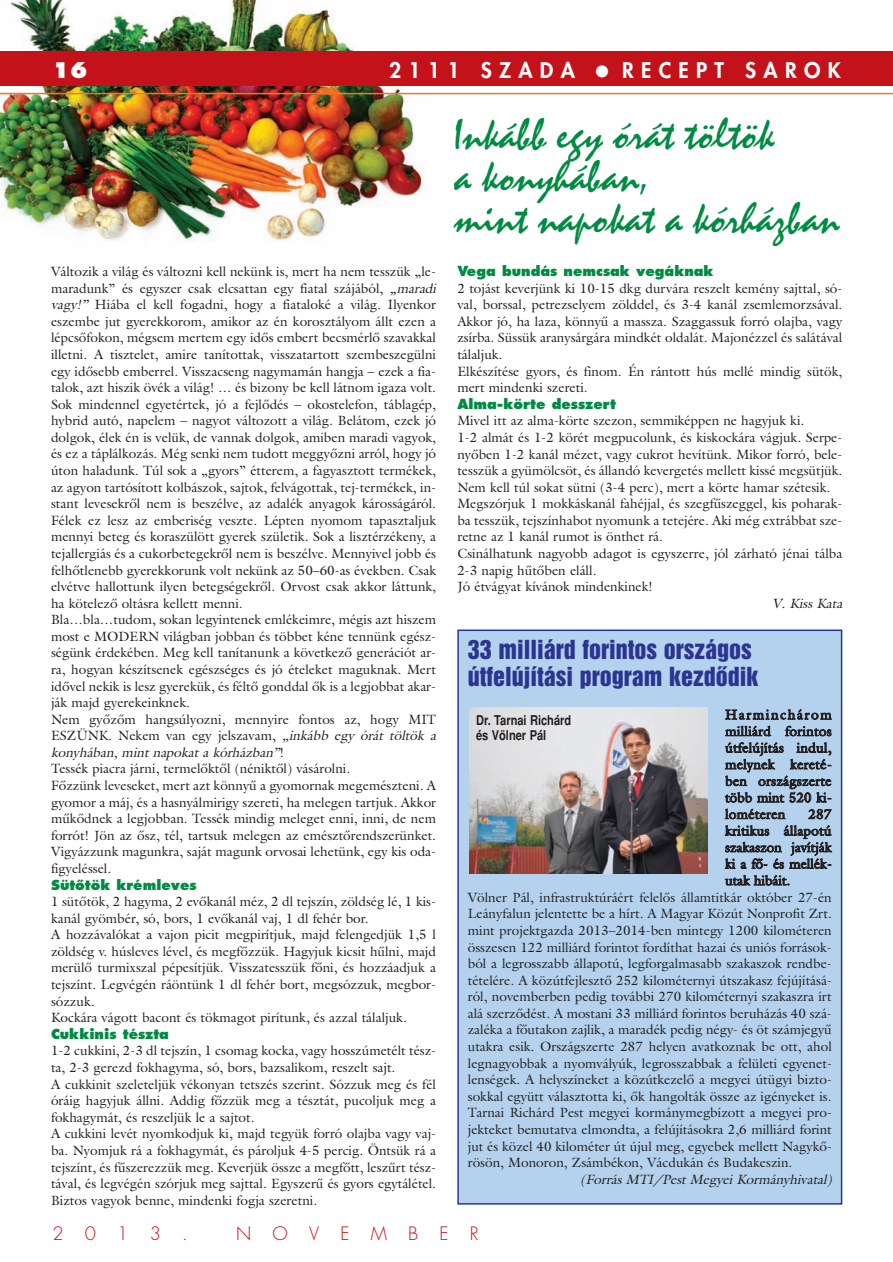
<style>
.page{position:relative;width:893px;height:1262px;background:#fff}
.page>*{position:absolute;margin:0;border:0;box-sizing:border-box;transform-origin:0 0}
.t1{font:42px/42px "Mistral AH";color:#008b43}
.t2{font:24px/27px "H Helvetica Inserat";color:#2c3491}
.t3{font:800 21px "H Futura";letter-spacing:.345em;color:#fff}
.t4{font:700 21px "H Futura Extra";color:#fff}
.t5{font:300 18px "H Futura";letter-spacing:1.18em;color:#c4121a}
.t6{font:13.5px/16.6px "Galliard AH";color:#231f20}
.t7{font:700 13.5px "Futura AH Extra";color:#008b43}
.t8{font:italic 13.5px "Galliard AH";color:#231f20}
.t9{font:700 13.5px/15px "H Helvetica Narrow";color:#231f20}
.t10{font:13.5px "Galliard AH";letter-spacing:.02em;color:#231f20}
.s1{font-style:italic}
</style>
<div class="page">
<img style="left:0;top:0;width:433px;height:242px">
<div style="left:0;top:51px;width:892px;height:34px;background:#c4121a"></div>
<hr style="left:0;top:93px;width:892px;height:1px;background:#db8028">
<div style="left:458px;top:630px;width:383px;height:573px;background:#b4d2ed"></div>
<div style="left:457px;top:629px;width:385px;height:575px;border:2px solid #2c3491"></div>
<img style="left:469px;top:707px;width:238px;height:166px">
<h3 class="t4" style="left:53px;top:61px;width:36px">16</h3>
<h3 class="t3" style="left:389px;top:60px;width:187px">2111 SZADA</h3>
<h3 class="t3" style="left:622px;top:60px;width:220px">RECEPT SAROK</h3>
<h1 class="t1" style="left:454px;top:119px;width:386px">Inkább egy órát töltök<br>a konyhában,<br>mint napokat a kórházban</h1>
<p class="t6" style="left:51px;top:264px;width:389px">Változik a világ és változni kell nekünk is, mert ha nem tesszük „le&shy;maradunk” és egyszer csak elcsattan egy fiatal szájából, <span class="s1">„maradi vagy!”</span> Hiába el kell fogadni, hogy a fiataloké a világ. Ilyenkor eszembe jut gyerekkorom, amikor az én korosztályom állt ezen a lépcsôfokon, mégsem mertem egy idôs embert becsmérlô szavakkal illetni. A tisztelet, amire tanítottak, visszatartott szembeszegülni egy idôsebb emberrel. Visszacseng nagymamán hangja – ezek a fia&shy;talok, azt hiszik övék a világ! … és bizony be kell látnom igaza volt.<br>Sok mindennel egyetértek, jó a fejlôdés – okostelefon, táblagép, hybrid autó, napelem – nagyot változott a világ. Belátom, ezek jó dolgok, élek én is velük, de vannak dolgok, amiben maradi vagyok, és ez a táplálkozás. Még senki nem tudott meggyôzni arról, hogy jó úton haladunk. Túl sok a „gyors” étterem, a fagyasztott termékek, az agyon tartósított kolbászok, sajtok, felvágottak, tej-termékek, in&shy;stant levesekrôl nem is beszélve, az adalék anyagok károsságáról.<br>Félek ez lesz az emberiség veszte. Lépten nyomom tapasztaljuk mennyi beteg és koraszülött gyerek születik. Sok a lisztérzékeny, a tejallergiás és a cukorbetegekrôl nem is beszélve. Mennyivel jobb és felhôtlenebb gyerekkorunk volt nekünk az 50–60-as években. Csak elvétve hallottunk ilyen betegségekrôl. Orvost csak akkor láttunk, ha kötelezô oltásra kellett menni.<br>Bla…bla…tudom, sokan legyintenek emlékeimre, mégis azt hiszem most e MODERN világban jobban és többet kéne tennünk egész&shy;ségünk érdekében. Meg kell tanítanunk a következô generációt ar&shy;ra, hogyan készítsenek egészséges és jó ételeket maguknak. Mert idôvel nekik is lesz gyerekük, és féltô gonddal ôk is a legjobbat akar&shy;ják majd gyerekeinknek.<br>Nem gyôzôm hangsúlyozni, mennyire fontos az, hogy MIT ESZÜNK. Nekem van egy jelszavam, <span class="s1">„inkább egy órát töltök a konyhában, mint nap okat a kórházban”</span>!<br>Tessék piacra járni, termelôktôl (néniktôl) vásárolni.<br>Fôzzünk leveseket, mert azt könnyû a gyomornak megemészteni. A gyomor a máj, és a hasnyálmirigy szereti, ha melegen tartjuk. Akkor mûkôdnek a legjobban. Tessék mindig meleget enni, inni, de nem forrót! Jön az ôsz, tél, tartsuk melegen az emésztôrendszerünket.<br>Vigyázzunk magunkra, saját magunk orvosai lehetünk, egy kis oda&shy;figyeléssel.</p>
<p class="t7" style="left:51px;top:878px;width:147px">Sütôtök krémleves</p>
<p class="t6" style="left:51px;top:894px;width:386px">1 sütôtök, 2 hagyma, 2 evôkanál méz, 2 dl tejszín, zöldség lé, 1 kis&shy;kanál gyömbér, só, bors, 1 evôkanál vaj, 1 dl fehér bor.<br>A hozzávalókat a vajon picit megpirítjuk, majd felengedjük 1,5 l zöldség v. húsleves lével, és megfôzzük. Hagyjuk kicsit hûlni, majd merülô turmixszal pépesítjük. Visszatesszük fôni, és hozzáadjuk a tejszínt. Legvégén ráöntünk 1 dl fehér bort, megsózzuk, megbor&shy;sózzuk.<br>Kockára vágott bacont és tökmagot pirítunk, és azzal tálaljuk.</p>
<p class="t7" style="left:51px;top:1028px;width:119px">Cukkinis tészta</p>
<p class="t6" style="left:51px;top:1043px;width:386px">1-2 cukkini, 2-3 dl tejszín, 1 csomag kocka, vagy hosszúmetélt tész&shy;ta, 2-3 gerezd fokhagyma, só, bors, bazsalikom, reszelt sajt.<br>A cukkinit szeleteljük vékonyan tetszés szerint. Sózzuk meg és fél óráig hagyjuk állni. Addig fôzzük meg a tésztát, pucoljuk meg a fokhagymát, és reszeljük le a sajtot.<br>A cukkini levét nyomkodjuk ki, majd tegyük forró olajba vagy vaj&shy;ba. Nyomjuk rá a fokhagymát, és pároljuk 4-5 percig. Öntsük rá a tejszínt, és fûszerezzük meg. Keverjük össze a megfôtt, leszûrt tész&shy;tával, és legvégén szórjuk meg sajttal. Egyszerû és gyors egytálétel.<br>Biztos vagyok benne, mindenki fogja szeretni.</p>
<p class="t7" style="left:457px;top:265px;width:258px">Vega bundás nemcsak vegáknak</p>
<p class="t6" style="left:457px;top:281px;width:386px">2 tojást keverjünk ki 10-15 dkg durvára reszelt kemény sajttal, só&shy;val, borssal, petrezselyem zölddel, és 3-4 kanál zsemlemorzsával.<br>Akkor jó, ha laza, könnyû a massza. Szaggassuk forró olajba, vagy zsírba. Süssük aranysárgára mindkét oldalát. Majonézzel és salátával tálaljuk.<br>Elkészítése gyors, és finom. Én rántott hús mellé mindig sütök, mert mindenki szereti.</p>
<p class="t7" style="left:457px;top:398px;width:160px">Alma-körte desszert</p>
<p class="t6" style="left:457px;top:414px;width:386px">Mivel itt az alma-körte szezon, semmiképpen ne hagyjuk ki.<br>1-2 almát és 1-2 körét megpucolunk, és kiskockára vágjuk. Serpe&shy;nyôben 1-2 kanál mézet, vagy cukrot hevítünk. Mikor forró, bele&shy;tesszük a gyümölcsöt, és állandó kevergetés mellett kissé megsütjük.<br>Nem kell túl sokat sütni (3-4 perc), mert a körte hamar szétesik.<br>Megszórjuk 1 mokkáskanál fahéjjal, és szegfûszeggel, kis poharak&shy;ba tesszük, tejszínhabot nyomunk a tetejére. Aki még extrábbat sze&shy;retne az 1 kanál rumot is önthet rá.<br>Csinálhatunk nagyobb adagot is egyszerre, jól zárható jénai tálba 2-3 napig hûtôben eláll.<br>Jó étvágyat kívánok mindenkinek!</p>
<p class="t8" style="left:772px;top:598px;width:74px">V. Kiss Kata</p>
<h2 class="t2" style="left:468px;top:637px;width:292px">33 milliárd forintos országos útfelújítási program kezdôdik</h2>
<p class="t6" style="left:725px;top:707px;width:108px;text-align:justify">Harminchárom milliárd forintos útfelújítás indul, melynek kereté&shy;ben országszerte több mint 520 ki&shy;lométeren</p>
<p class="t9" style="left:476px;top:714px;width:97px">Dr. Tarnai Richárd és Völner Pál</p>
<p class="t6" style="left:808px;top:807px;width:25px">287</p>
<p class="t10" style="left:725px;top:825px;width:108px">kritikus állapotú</p>
<p class="t6" style="left:725px;top:840px;width:108px">szakaszon javítják</p>
<p class="t6" style="left:725px;top:856px;width:108px">ki a fô- és mellék-</p>
<p class="t6" style="left:725px;top:873px;width:67px">utak hibáit.</p>
<p class="t6" style="left:467px;top:890px;width:365px">Völner Pál, infrastruktúráért felelôs államtitkár október 27-én</p>
<p class="t6" style="left:468px;top:906px;width:365px">Leányfalun jelentette be a hírt. A Magyar Közút Nonprofit Zrt.</p>
<p class="t6" style="left:468px;top:923px;width:365px">mint projektgazda 2013–2014-ben mintegy 1200 kilométeren</p>
<p class="t6" style="left:468px;top:940px;width:365px">összesen 122 milliárd forintot fordíthat hazai és uniós források-</p>
<p class="t6" style="left:468px;top:956px;width:365px">ból a legrosszabb állapotú, legforgalmasabb szakaszok rendbe-</p>
<p class="t6" style="left:468px;top:973px;width:365px">tételére. A közútfejlesztô 252 kilométernyi útszakasz fejújításá-</p>
<p class="t6" style="left:468px;top:989px;width:365px">ról, novemberben pedig további 270 kilométernyi szakaszra írt</p>
<p class="t6" style="left:468px;top:1006px;width:365px">alá szerzôdést. A mostani 33 milliárd forintos beruházás 40 szá-</p>
<p class="t6" style="left:468px;top:1022px;width:365px">zaléka a fôutakon zajlik, a maradék pedig négy- és öt számjegyû</p>
<p class="t6" style="left:468px;top:1039px;width:365px">utakra esik. Országszerte 287 helyen avatkoznak be ott, ahol</p>
<p class="t6" style="left:468px;top:1056px;width:365px">legnagyobbak a nyomvályúk, legrosszabbak a felületi egyenet-</p>
<p class="t6" style="left:468px;top:1072px;width:365px">lenségek. A helyszíneket a közútkezelô a megyei útügyi bizto-</p>
<p class="t6" style="left:468px;top:1089px;width:365px">sokkal együtt választotta ki, ôk hangolták össze az igényeket is.</p>
<p class="t6" style="left:468px;top:1105px;width:365px">Tarnai Richárd Pest megyei kormánymegbízott a megyei pro-</p>
<p class="t6" style="left:468px;top:1122px;width:365px">jekteket bemutatva elmondta, a felújításokra 2,6 milliárd forint</p>
<p class="t6" style="left:468px;top:1138px;width:365px">jut és közel 40 kilométer út újul meg, egyebek mellett Nagykô-</p>
<p class="t6" style="left:468px;top:1155px;width:326px">rösön, Monoron, Zsámbékon, Vácdukán és Budakeszin.</p>
<p class="t8" style="left:580px;top:1173px;width:255px">(Forrás MTI/Pest Megyei Kormányhivatal)</p>
<h3 class="t5" style="left:53px;top:1225px;width:137px">2013.</h3>
<h3 class="t5" style="left:236px;top:1225px;width:244px">NOVEMBER</h3>
</div>
